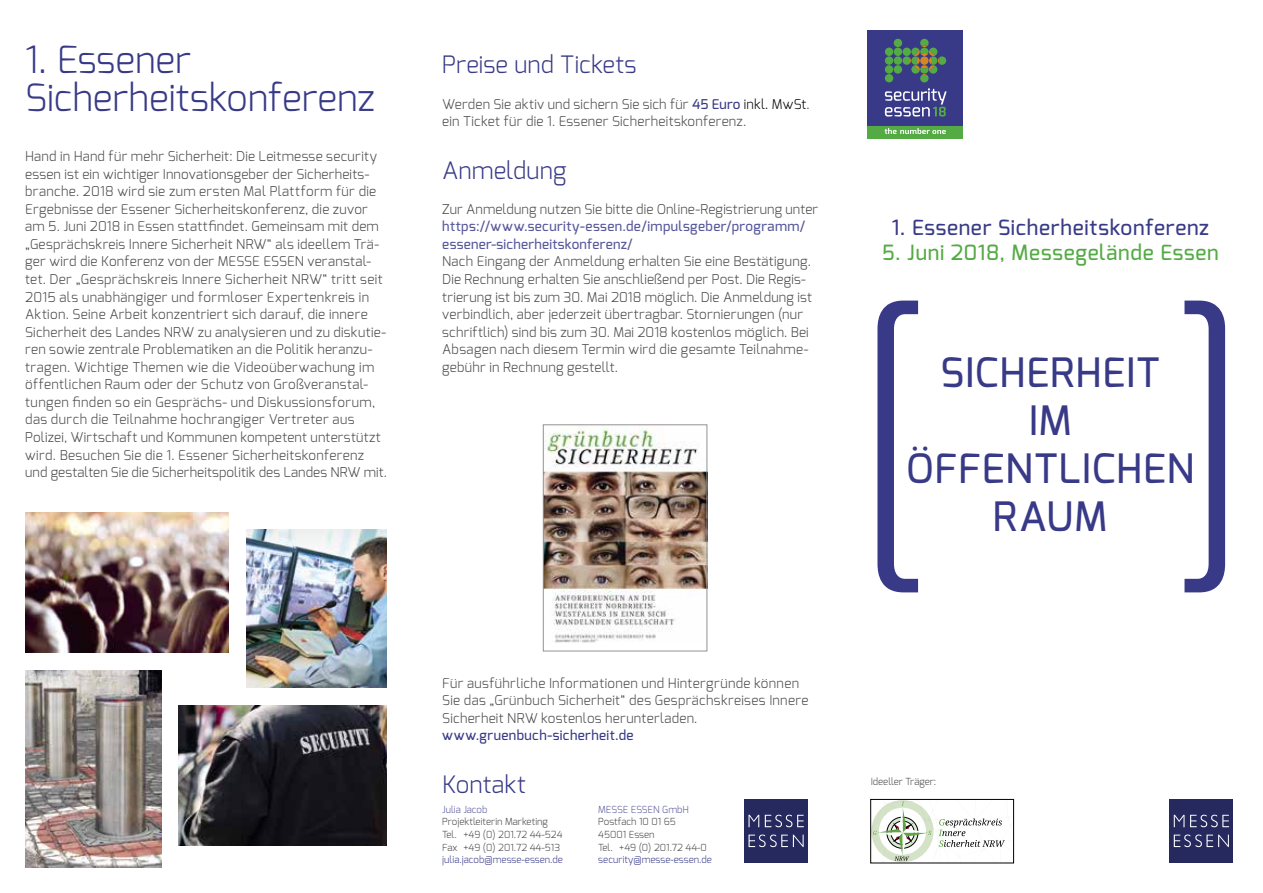
<style>
.page{position:relative;width:1263px;height:893px;background:#fff}
.page>*{position:absolute;margin:0;border:0;box-sizing:border-box;transform-origin:0 0}
.t1{font:500 40.5px/48px "Exo";letter-spacing:.025em;color:#383a87;text-align:center}
.t2{font:300 37.5px/37.5px "Exo";letter-spacing:-.005em;color:#383a87}
.t3{font:300 24px "Exo";color:#383a87}
.t4{font:500 21px "Exo";letter-spacing:.035em;color:#383a87}
.t5{font:500 21px "Exo";letter-spacing:.035em;color:#54ab43}
.t6{font:300 13.5px/17.5px "Exo";letter-spacing:.02em;color:#484848}
.t7{font:500 13.5px/17.5px "Exo";letter-spacing:.025em;color:#57589b}
.t8{font:500 13.5px "Exo";letter-spacing:.03em;color:#383a87}
.t9{font:300 9.75px/12.6px "Exo";color:#484848}
.t10{font:300 9.75px "Exo";color:#383a87}
.t11{font:300 9.75px "Exo";color:#57589b}
.s1{font-weight:500;color:#383a87}
.s2{color:#000}
.s3{color:#383a87}
</style>
<div class="page">
<div style="left:744px;top:799px;width:64px;height:64px;background:#26295e"></div>
<svg style="left:748px;top:815px;width:56px;height:12px"></svg>
<svg style="left:748px;top:834px;width:56px;height:13px"></svg>
<img style="left:26px;top:512px;width:203px;height:141px">
<img style="left:179px;top:705px;width:208px;height:141px">
<div style="left:1169px;top:799px;width:64px;height:64px;background:#26295e"></div>
<svg style="left:1174px;top:815px;width:55px;height:12px"></svg>
<svg style="left:1174px;top:834px;width:55px;height:13px"></svg>
<div style="left:867px;top:125px;width:96px;height:13px;background:#54ab43"></div>
<div style="left:867px;top:30px;width:96px;height:95px;background:#383a87"></div>
<div style="left:885px;top:74px;width:8px;height:8px;background:#54ab43;border-radius:50%"></div>
<div style="left:885px;top:65px;width:8px;height:9px;background:#54ab43;border-radius:50%"></div>
<div style="left:894px;top:65px;width:8px;height:9px;background:#54ab43;border-radius:50%"></div>
<div style="left:885px;top:56px;width:8px;height:9px;background:#54ab43;border-radius:50%"></div>
<div style="left:894px;top:56px;width:8px;height:9px;background:#54ab43;border-radius:50%"></div>
<div style="left:885px;top:48px;width:8px;height:8px;background:#54ab43;border-radius:50%"></div>
<div style="left:894px;top:48px;width:8px;height:8px;background:#54ab43;border-radius:50%"></div>
<div style="left:894px;top:39px;width:8px;height:8px;background:#54ab43;border-radius:50%"></div>
<svg style="left:902px;top:39px;width:44px;height:43px"></svg>
<svg style="left:884px;top:128px;width:62px;height:6px"></svg>
<svg style="left:885px;top:88px;width:62px;height:29px"></svg>
<svg style="left:877px;top:301px;width:41px;height:291px"></svg>
<svg style="left:1184px;top:301px;width:41px;height:291px"></svg>
<img style="left:246px;top:530px;width:141px;height:158px">
<svg style="left:867px;top:796px;width:150px;height:71px"></svg>
<svg style="left:871px;top:799px;width:142px;height:64px"></svg>
<img style="left:26px;top:670px;width:135px;height:197px">
<img style="left:545px;top:426px;width:160px;height:216px">
<div style="left:543px;top:424px;width:164px;height:227px;border:1px solid #939393"></div>
<h2 class="t2" style="left:25px;top:41px;width:351px">1. Essener<br>Sicherheitskonferenz</h2>
<p class="t6" style="left:25px;top:147px;width:363px">Hand in Hand für mehr Sicherheit: Die Leitmesse security essen ist ein wichtiger Innovationsgeber der Sicherheits&shy;branche. 2018 wird sie zum ersten Mal Plattform für die Ergebnisse der Essener Sicherheitskonferenz, die zuvor am 5. Juni 2018 in Essen stattfindet. Gemeinsam mit dem „Gesprächskreis Innere Sicherheit NRW“ als ideellem Trä&shy;ger wird die Konferenz von der MESSE ESSEN veranstal&shy;tet. Der „Gesprächskreis Innere Sicherheit NRW“ tritt seit 2015 als unabhängiger und formloser Expertenkreis in Aktion. Seine Arbeit konzentriert sich darauf, die innere Sicherheit des Landes NRW zu analysieren und zu diskutie&shy;ren sowie zentrale Problematiken an die Politik heranzu&shy;tragen. Wichtige Themen wie die Videoüberwachung im öffentlichen Raum oder der Schutz von Großveranstal&shy;tungen finden so ein Gesprächs- und Diskussionsforum, das durch die Teilnahme hochrangiger Vertreter aus Polizei, Wirtschaft und Kommunen kompetent unterstützt wird. Besuchen Sie die 1. Essener Sicherheitskonferenz und gestalten Sie die Sicherheitspolitik des Landes NRW mit.</p>
<h3 class="t3" style="left:442px;top:49px;width:196px">Preise und Tickets</h3>
<p class="t6" style="left:442px;top:95px;width:369px">Werden Sie aktiv und sichern Sie sich für <span class="s1">45 Euro</span> <span class="s2">inkl. MwSt</span><span class="s3">. </span>ein Ticket für die 1. Essener Sicherheitskonferenz.</p>
<h3 class="t3" style="left:442px;top:155px;width:126px">Anmeldung</h3>
<p class="t6" style="left:442px;top:200px;width:378px">Zur Anmeldung nutzen Sie bitte die Online-Registrierung unter</p>
<p class="t7" style="left:442px;top:218px;width:365px">https://www.security-essen.de/impulsgeber/programm/ essener-sicherheitskonferenz/</p>
<p class="t6" style="left:442px;top:253px;width:371px">Nach Eingang der Anmeldung erhalten Sie eine Bestätigung.<br>Die Rechnung erhalten Sie anschließend per Post. Die Regis&shy;trierung ist bis zum 30. Mai 2018 möglich. Die Anmeldung ist verbindlich, aber jederzeit übertragbar. Stornierungen (nur schriftlich) sind bis zum 30. Mai 2018 kostenlos möglich. Bei Absagen nach diesem Termin wird die gesamte Teilnahme&shy;gebühr in Rechnung gestellt.</p>
<h3 class="t4" style="left:892px;top:214px;width:319px">1. Essener Sicherheitskonferenz</h3>
<h3 class="t5" style="left:882px;top:239px;width:338px">5. Juni 2018, Messegelände Essen</h3>
<h1 class="t1" style="left:906px;top:349px;width:290px">SICHERHEIT<br>IM<br>ÖFFENTLICHEN<br>RAUM</h1>
<p class="t6" style="left:442px;top:674px;width:368px">Für ausführliche Informationen und Hintergründe können<br>Sie das „Grünbuch Sicherheit“ des Gesprächskreises Innere<br>Sicherheit NRW kostenlos herunterladen.</p>
<p class="t8" style="left:442px;top:727px;width:193px">www.gruenbuch-sicherheit.de</p>
<h3 class="t3" style="left:442px;top:769px;width:85px">Kontakt</h3>
<p class="t11" style="left:442px;top:803px;width:47px">Julia Jacob</p>
<p class="t9" style="left:442px;top:815px;width:122px">Projektleiterin Marketing<br>Tel. +49 (0) 201.72 44-524<br>Fax +49 (0) 201.72 44-513</p>
<p class="t10" style="left:442px;top:853px;width:122px">julia.jacob@messe-essen.de</p>
<p class="t11" style="left:598px;top:803px;width:92px">MESSE ESSEN GmbH</p>
<p class="t9" style="left:598px;top:815px;width:110px">Postfach 10 01 65<br>45001 Essen<br>Tel. +49 (0) 201.72 44-0</p>
<p class="t10" style="left:598px;top:853px;width:115px">security@messe-essen.de</p>
<p class="t9" style="left:871px;top:775px;width:67px">Ideeller Träger:</p>
</div>
